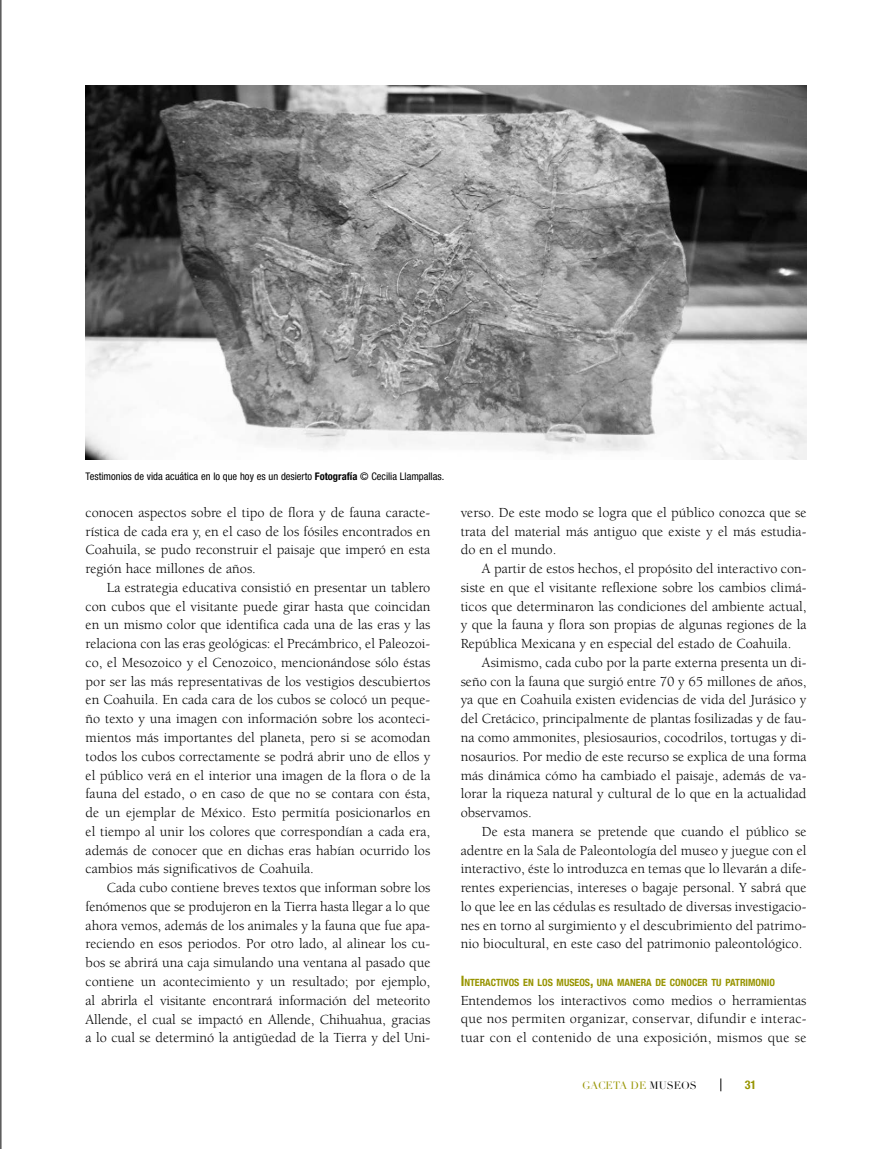
<style>
.page{position:relative;width:881px;height:1149px;background:#fff}
.page>*{position:absolute;margin:0;border:0;box-sizing:border-box;transform-origin:0 0}
.t1{font:14.25px/18.8px "Berkeley Std";color:#000;text-align:justify}
.t2{font:700 condensed 12px "Helvetica Neue";color:#979400}
.t3{font:condensed 10.5px "Helvetica Neue";color:#000}
.t4{font:10.5px "Didot LH";color:#979400}
.t5{font:700 condensed 10.05px "Helvetica Neue";color:#979400}
.s1{font-weight:700}
.s2{font-size:14.25px}
.s3{color:#000}
</style>
<div class="page">
<svg style="left:720px;top:1078px;width:1px;height:12px"></svg>
<hr style="left:1px;top:0;width:1px;height:1148px;background:#000">
<img style="left:86px;top:86px;width:720px;height:373px">
<p class="t3" style="left:86px;top:469px;width:360px">Testimonios de vida acuática en lo que hoy es un desierto <span class="s1">Fotografía</span> © Cecilia Llampallas.</p>
<p class="t1" style="left:86px;top:503px;width:346px">conocen aspectos sobre el tipo de flora y de fauna caracte&shy;rística de cada era y, en el caso de los fósiles encontrados en Coahuila, se pudo reconstruir el paisaje que imperó en esta región hace millones de años.</p>
<p class="t1" style="left:86px;top:578px;width:346px;text-indent:21px">La estrategia educativa consistió en presentar un tablero con cubos que el visitante puede girar hasta que coincidan en un mismo color que identifica cada una de las eras y las relaciona con las eras geológicas: el Precámbrico, el Paleozoi&shy;co, el Mesozoico y el Cenozoico, mencionándose sólo éstas por ser las más representativas de los vestigios descubiertos en Coahuila. En cada cara de los cubos se colocó un peque&shy;ño texto y una imagen con información sobre los aconteci&shy;mientos más importantes del planeta, pero si se acomodan todos los cubos correctamente se podrá abrir uno de ellos y el público verá en el interior una imagen de la flora o de la fauna del estado, o en caso de que no se contara con ésta, de un ejemplar de México. Esto permitía posicionarlos en el tiempo al unir los colores que correspondían a cada era, a demás de conocer que en dichas eras habían ocurrido los cambios más significativos de Coahuila.</p>
<p class="t1" style="left:86px;top:878px;width:346px;text-indent:21px">Cada cubo contiene breves textos que informan sobre los fenómenos que se produjeron en la Tierra hasta llegar a lo que ahora vemos, además de los animales y la fauna que fue apa&shy;reciendo en esos periodos. Por otro lado, al alinear los cu&shy;bos se abrirá una caja simulando una ventana al pasado que contiene un acontecimiento y un resultado; por ejemplo, al abrirla el visitante encontrará información del meteorito Allende, el cual se impactó en Allende, Chihuahua, gracias a lo cual se determinó la antigüedad de la Tierra y del Uni-</p>
<p class="t1" style="left:460px;top:503px;width:347px">verso. De este modo se logra que el público conozca que se trata del material más antiguo que existe y el más estudia&shy;do en el mundo.</p>
<p class="t1" style="left:460px;top:559px;width:347px;text-indent:21px">A partir de estos hechos, el propósito del interactivo con&shy;siste en que el visitante reflexione sobre los cambios climá&shy;ticos que determinaron las condiciones del ambiente actual, y que la fauna y flora son propias de algunas regiones de la República Mexicana y en especial del estado de Coahuila.</p>
<p class="t1" style="left:460px;top:653px;width:347px;text-indent:21px">Asimismo, cada cubo por la parte externa presenta un di&shy;seño con la fauna que surgió entre 70 y 65 millones de años, ya que en Coahuila existen evidencias de vida del Jurásico y del Cretácico, principalmente de plantas fosilizadas y de fau&shy;na como ammonites, plesiosaurios, cocodrilos, tortugas y di&shy;nosaurios. Por medio de este recurso se explica de una forma más dinámica cómo ha cambiado el paisaje, además de va&shy;lorar la riqueza natural y cultural de lo que en la actualidad observamos.</p>
<p class="t1" style="left:460px;top:822px;width:347px;text-indent:21px">De esta manera se pretende que cuando el público se adentre en la Sala de Paleontología del museo y juegue con el interactivo, éste lo introduzca en temas que lo llevarán a dife&shy;rentes experiencias, intereses o bagaje personal. Y sabrá que lo que lee en las cédulas es resultado de diversas investigacio&shy;nes en torno al surgimiento y el descubrimiento del patrimo&shy;nio biocultural, en este caso del patrimonio paleontológico.</p>
<p class="t5" style="left:460px;top:973px;width:315px"><span class="s2">I</span>NTERACTIVOS EN LOS MUSEOS<span class="s2">,</span> UNA MANERA DE CONOCER TU PATRIMONIO</p>
<p class="t1" style="left:460px;top:990px;width:347px">Entendemos los interactivos como medios o herramientas que nos permiten organizar, conservar, difundir e interac&shy;tuar con el contenido de una exposición, mismos que se</p>
<p class="t4" style="left:582px;top:1078px;width:116px">GACETA DE <span class="s3">MUSEOS</span></p>
<p class="t2" style="left:744px;top:1077px;width:13px">31</p>
</div>
